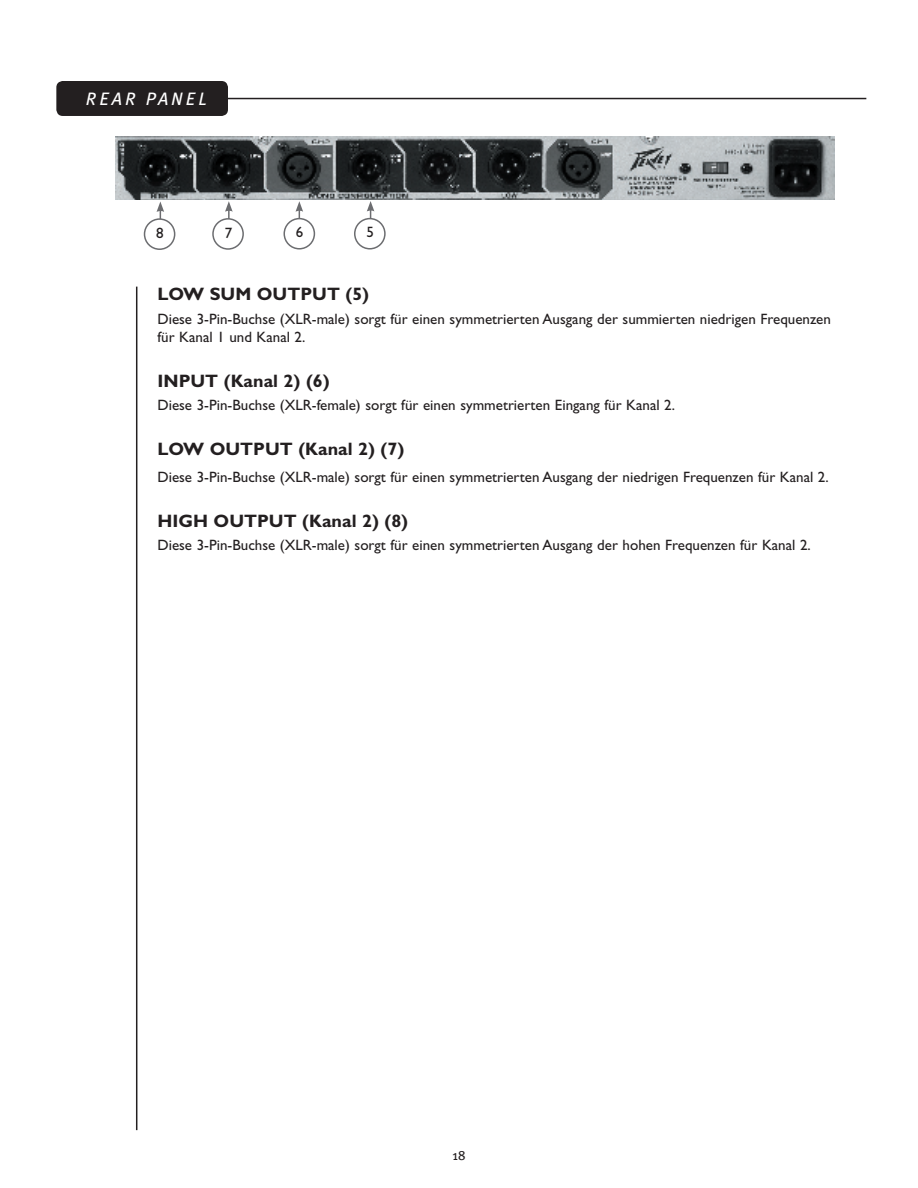
<style>
.page{position:relative;width:918px;height:1188px;background:#fff}
.page>*{position:absolute;margin:0;border:0;box-sizing:border-box;transform-origin:0 0}
.t1{font:700 18px "Gill Sans";color:#231f20}
.t2{font:italic 18px "Meta Plus Book Caps";letter-spacing:.17em;color:#fff}
.t3{font:15px/18px "Gill Sans";color:#231f20}
.t4{font:13.5px "Meta Plus";color:#231f20}
</style>
<div class="page">
<hr style="left:136px;top:287px;width:1px;height:843px;background:#231f20">
<hr style="left:191px;top:98px;width:675px;height:1px;background:#231f20">
<div style="left:56px;top:81px;width:172px;height:35px;background:#231f20"></div>
<img style="left:116px;top:137px;width:718px;height:63px">
<hr style="left:228px;top:209px;width:2px;height:24px;background:#6c6d70">
<svg style="left:225px;top:201px;width:8px;height:11px"></svg>
<div style="left:213px;top:219px;width:30px;height:30px;background:#fff;border-radius:50%"></div>
<div style="left:212px;top:218px;width:32px;height:32px;border:2px solid #6c6d70;border-radius:50%"></div>
<svg style="left:296px;top:201px;width:7px;height:17px"></svg>
<div style="left:284px;top:218px;width:31px;height:32px;border:2px solid #6c6d70;border-radius:50%"></div>
<svg style="left:367px;top:201px;width:7px;height:17px"></svg>
<div style="left:354px;top:218px;width:32px;height:32px;border:2px solid #6c6d70;border-radius:50%"></div>
<svg style="left:157px;top:201px;width:7px;height:18px"></svg>
<div style="left:144px;top:218px;width:31px;height:32px;border:2px solid #6c6d70;border-radius:50%"></div>
<p class="t2" style="left:86px;top:88px;width:123px">REAR PANEL</p>
<p class="t3" style="left:156px;top:224px;width:9px">8</p>
<p class="t3" style="left:225px;top:223px;width:9px">7</p>
<p class="t3" style="left:296px;top:223px;width:9px">6</p>
<p class="t3" style="left:366px;top:223px;width:9px">5</p>
<p class="t1" style="left:158px;top:283px;width:213px">LOW SUM OUTPUT (5)</p>
<p class="t3" style="left:158px;top:309px;width:675px">Diese 3-Pin-Buchse (XLR-male) sorgt für einen symmetrierten Ausgang der summierten niedrigen Frequenzen für Kanal 1 und Kanal 2.</p>
<p class="t1" style="left:158px;top:370px;width:174px">INPUT (Kanal 2) (6)</p>
<p class="t3" style="left:158px;top:396px;width:519px">Diese 3-Pin-Buchse (XLR-female) sorgt für einen symmetrierten Eingang für Kanal 2.</p>
<p class="t1" style="left:158px;top:438px;width:248px">LOW OUTPUT (Kanal 2) (7)</p>
<p class="t3" style="left:158px;top:468px;width:673px">Diese 3-Pin-Buchse (XLR-male) sorgt für einen symmetrierten Ausgang der niedrigen Frequenzen für Kanal 2.</p>
<p class="t1" style="left:158px;top:510px;width:252px">HIGH OUTPUT (Kanal 2) (8)</p>
<p class="t3" style="left:158px;top:536px;width:655px">Diese 3-Pin-Buchse (XLR-male) sorgt für einen symmetrierten Ausgang der hohen Frequenzen für Kanal 2.</p>
<p class="t4" style="left:452px;top:1147px;width:15px">18</p>
</div>
